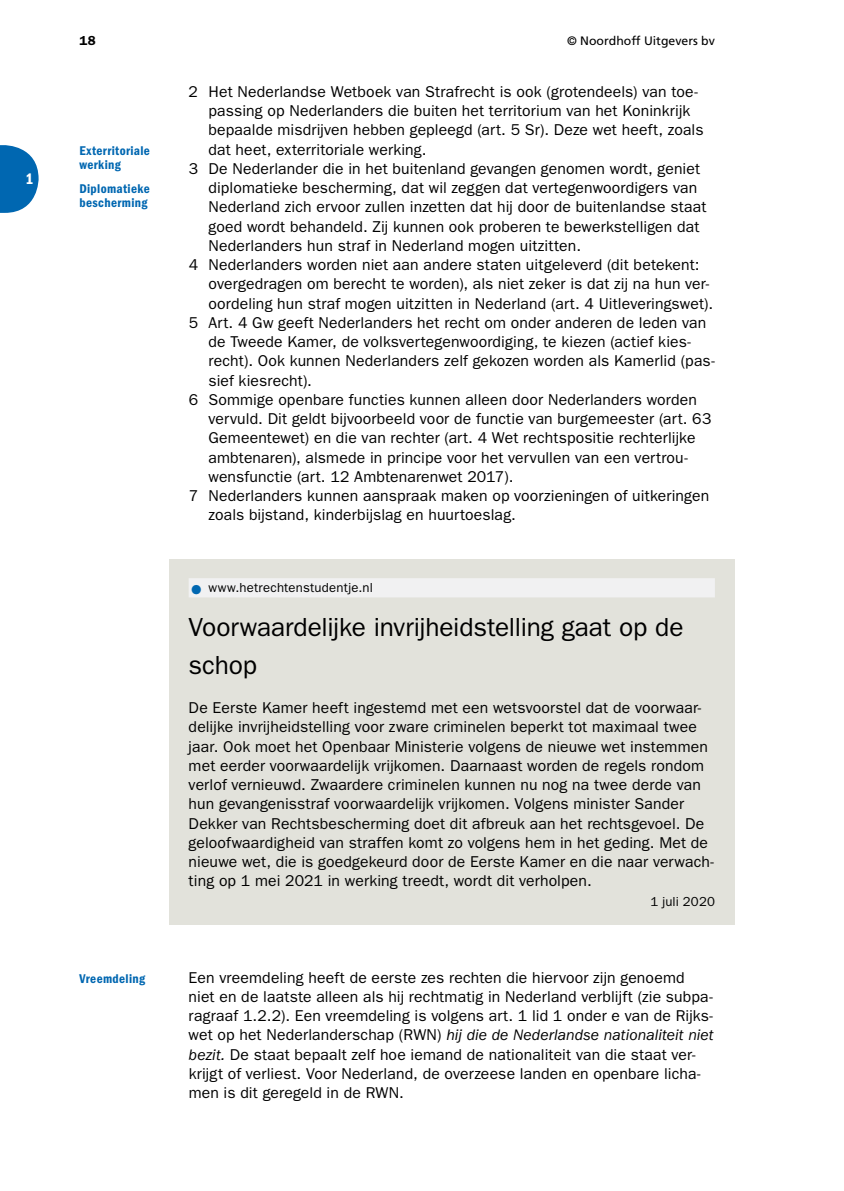
<style>
.page{position:relative;width:844px;height:1191px;background:#fff}
.page>*{position:absolute;margin:0;border:0;box-sizing:border-box;transform-origin:0 0}
.t1{font:26.25px/38.5px "ITC Franklin Gothic Std";letter-spacing:-.01em;color:#000}
.t2{font:15.75px/19.2px "ITC Franklin Gothic Std";letter-spacing:.01em;color:#000}
.t3{font:15.75px "ITC Franklin Gothic Std Dm Cd";color:#fff}
.t4{font:13.12px/14.3px "ITC Franklin Gothic Std Dm Cd";letter-spacing:.025em;color:#0067b1}
.t5{font:13.12px "ITC Franklin Gothic Std";letter-spacing:.015em;color:#000}
.t6{font:600 13.12px "ITC Franklin Gothic Std";color:#000}
.t7{font:12.25px "Frutiger LT Std";color:#000}
.s1{font-family:"WN Mo HO Picto Regular";font-size:7px;color:#0067b1}
.s2{font-style:italic}
</style>
<div class="page">
<svg style="left:0;top:145px;width:39px;height:68px"></svg>
<div style="left:169px;top:559px;width:565px;height:365px;background:#e2e2db"></div>
<div style="left:189px;top:578px;width:525px;height:19px;background:#f1f1f2"></div>
<p class="t3" style="left:26px;top:170px;width:10px">1</p>
<p class="t6" style="left:79px;top:32px;width:18px">18</p>
<p class="t7" style="left:567px;top:33px;width:149px">© Noordhoff Uitgevers bv</p>
<p class="t4" style="left:79px;top:143px;width:72px">exterritoriale werking</p>
<p class="t4" style="left:79px;top:182px;width:72px">diplomatieke bescherming</p>
<p class="t4" style="left:79px;top:971px;width:67px">vreemdeling</p>
<p class="t2" style="left:189px;top:82px;width:510px">2 Het Nederlandse Wetboek van Strafrecht is ook (grotendeels) van toe-</p>
<p class="t2" style="left:208px;top:101px;width:483px">passing op Nederlanders die buiten het territorium van het Koninkrijk</p>
<p class="t2" style="left:208px;top:120px;width:496px">bepaalde misdrijven hebben gepleegd (art. 5 Sr). Deze wet heeft, zoals</p>
<p class="t2" style="left:208px;top:140px;width:219px">dat heet, exterritoriale werking.</p>
<p class="t2" style="left:189px;top:159px;width:513px">3 De Nederlander die in het buitenland gevangen genomen wordt, geniet</p>
<p class="t2" style="left:208px;top:178px;width:490px">diplomatieke bescherming, dat wil zeggen dat vertegenwoordigers van</p>
<p class="t2" style="left:208px;top:197px;width:499px">Nederland zich ervoor zullen inzetten dat hij door de buitenlandse staat</p>
<p class="t2" style="left:208px;top:217px;width:492px">goed wordt behandeld. Zij kunnen ook proberen te bewerkstelligen dat</p>
<p class="t2" style="left:208px;top:236px;width:374px">Nederlanders hun straf in Nederland mogen uitzitten.</p>
<p class="t2" style="left:189px;top:255px;width:512px">4 Nederlanders worden niet aan andere staten uitgeleverd (dit betekent:</p>
<p class="t2" style="left:208px;top:274px;width:502px">overgedragen om berecht te worden), als niet zeker is dat zij na hun ver-</p>
<p class="t2" style="left:208px;top:294px;width:506px">oordeling hun straf mogen uitzitten in Nederland (art. 4 Uitleveringswet).</p>
<p class="t2" style="left:189px;top:313px;width:519px">5 Art. 4 Gw geeft Nederlanders het recht om onder anderen de leden van</p>
<p class="t2" style="left:208px;top:332px;width:484px">de Tweede Kamer, de volksvertegenwoordiging, te kiezen (actief kies-</p>
<p class="t2" style="left:208px;top:351px;width:507px">recht). Ook kunnen Nederlanders zelf gekozen worden als Kamerlid (pas-</p>
<p class="t2" style="left:208px;top:371px;width:105px">sief kiesrecht).</p>
<p class="t2" style="left:189px;top:390px;width:509px">6 Sommige openbare functies kunnen alleen door Nederlanders worden</p>
<p class="t2" style="left:208px;top:409px;width:504px">vervuld. Dit geldt bijvoorbeeld voor de functie van burgemeester (art. 63</p>
<p class="t2" style="left:208px;top:428px;width:488px">Gemeentewet) en die van rechter (art. 4 Wet rechtspositie rechterlijke</p>
<p class="t2" style="left:208px;top:448px;width:480px">ambtenaren), alsmede in principe voor het vervullen van een vertrou-</p>
<p class="t2" style="left:208px;top:467px;width:306px">wensfunctie (art. 12 Ambtenarenwet 2017).</p>
<p class="t2" style="left:189px;top:486px;width:522px">7 Nederlanders kunnen aanspraak maken op voorzieningen of uitkeringen</p>
<p class="t2" style="left:208px;top:505px;width:309px">zoals bijstand, kinderbijslag en huurtoeslag.</p>
<p class="t5" style="left:191px;top:580px;width:183px"><span class="s1">1</span> www.hetrechtenstudentje.nl</p>
<h1 class="t1" style="left:189px;top:608px;width:496px">Voorwaardelijke invrijheidstelling gaat op de schop</h1>
<p class="t2" style="left:189px;top:698px;width:526px">De Eerste Kamer heeft ingestemd met een wetsvoorstel dat de voorwaar&shy;delijke invrijheidstelling voor zware criminelen beperkt tot maximaal twee jaar. Ook moet het Openbaar Ministerie volgens de nieuwe wet instemmen met eerder voorwaardelijk vrijkomen. Daarnaast worden de regels rondom verlof vernieuwd. Zwaardere criminelen kunnen nu nog na twee derde van hun gevangenisstraf voorwaardelijk vrijkomen. Volgens minister Sander Dekker van Rechtsbescherming doet dit afbreuk aan het rechtsgevoel. De geloofwaardigheid van straffen komt zo volgens hem in het geding. Met de nieuwe wet, die is goedgekeurd door de Eerste Kamer en die naar verwach&shy;ting op 1 mei 2021 in werking treedt, wordt dit verholpen.</p>
<p class="t5" style="left:650px;top:893px;width:66px">1 juli 2020</p>
<p class="t2" style="left:189px;top:967px;width:526px">Een vreemdeling heeft de eerste zes rechten die hiervoor zijn genoemd niet en de laatste alleen als hij rechtmatig in Nederland verblijft (zie subpa&shy;ragraaf 1.2.2). Een vreemdeling is volgens art. 1 lid 1 onder e van de Rijks&shy;wet op het Nederlanderschap (RWN) <span class="s2">hij die de Nederlandse nationaliteit niet bezit.</span> De staat bepaalt zelf hoe iemand de nationaliteit van die staat ver&shy;krijgt of verliest. Voor Nederland, de overzeese landen en openbare licha&shy;men is dit geregeld in de RWN.</p>
</div>
